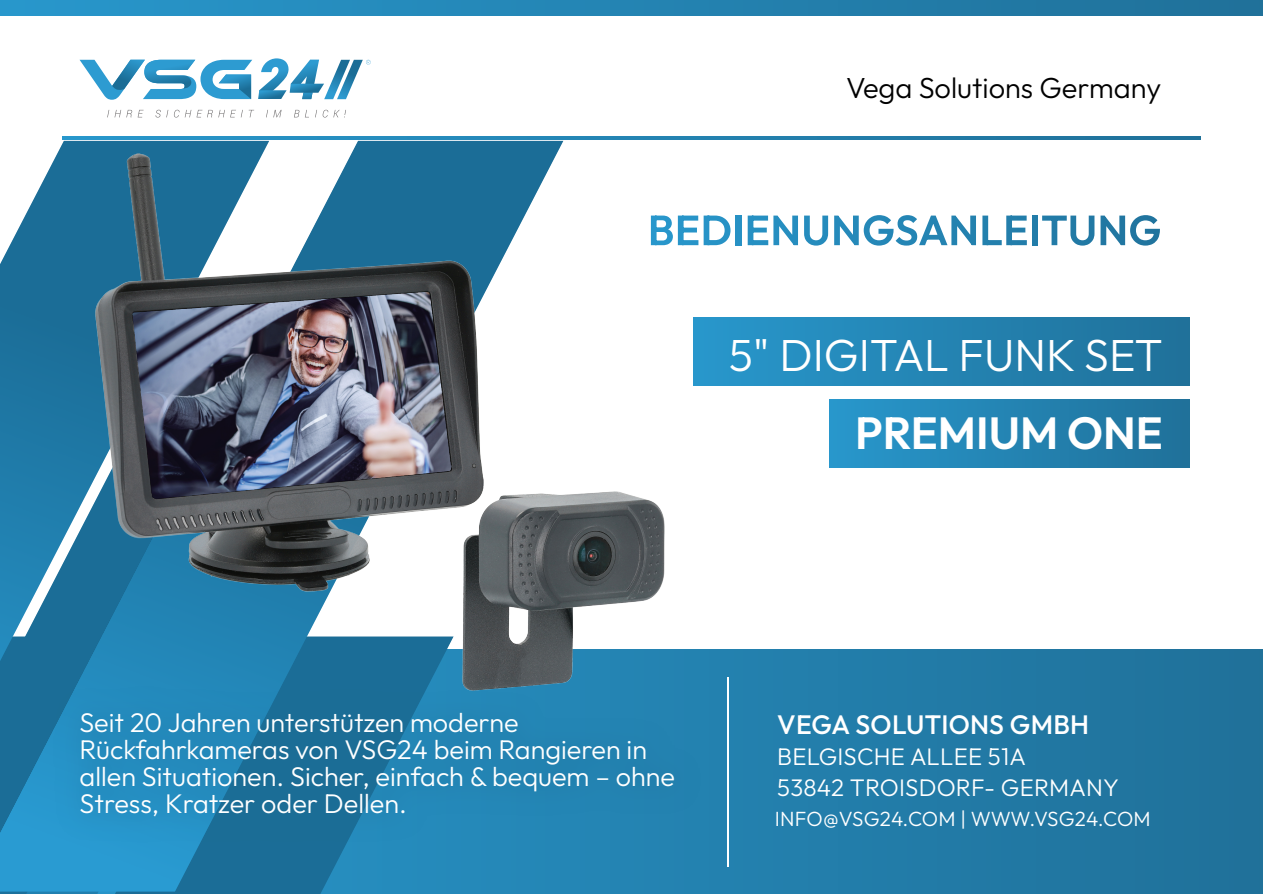
<style>
.page{position:relative;width:1263px;height:894px;background:#fff}
.page>*{position:absolute;margin:0;border:0;box-sizing:border-box;transform-origin:0 0}
.t1{font:300 45px "Outfit";color:#fff}
.t2{font:600 45px "Outfit";color:#fff}
.t3{font:300 28.95px "Outfit";color:#000}
.t4{font:300 27px/27px "Outfit";color:#fff}
.t5{font:500 26.55px "Outfit";letter-spacing:.01em;color:#fff}
.t6{font:300 24px/31px "Outfit";letter-spacing:.01em;color:#fff}
.t7{font:300 20.55px "Outfit";letter-spacing:.01em;color:#fff}
</style>
<div class="page">
<svg style="left:115px;top:110px;width:17px;height:7px"></svg>
<svg style="left:138px;top:110px;width:6px;height:7px"></svg>
<svg style="left:155px;top:110px;width:13px;height:7px"></svg>
<svg style="left:174px;top:110px;width:17px;height:7px"></svg>
<svg style="left:197px;top:110px;width:46px;height:7px"></svg>
<svg style="left:249px;top:110px;width:5px;height:7px"></svg>
<svg style="left:266px;top:110px;width:16px;height:7px"></svg>
<svg style="left:294px;top:110px;width:15px;height:7px"></svg>
<svg style="left:323px;top:110px;width:23px;height:7px"></svg>
<svg style="left:80px;top:60px;width:172px;height:40px"></svg>
<svg style="left:258px;top:58px;width:113px;height:41px"></svg>
<svg style="left:62px;top:136px;width:1139px;height:3px;background:#2383b2"></svg>
<svg style="left:651px;top:215px;width:47px;height:30px"></svg>
<svg style="left:704px;top:215px;width:26px;height:30px"></svg>
<div style="left:735px;top:215px;width:6px;height:30px;background:#2791c4"></div>
<svg style="left:748px;top:215px;width:50px;height:30px"></svg>
<svg style="left:804px;top:215px;width:24px;height:30px"></svg>
<svg style="left:834px;top:215px;width:142px;height:30px"></svg>
<svg style="left:982px;top:215px;width:45px;height:30px"></svg>
<div style="left:1032px;top:215px;width:6px;height:30px;background:#227ca9"></div>
<svg style="left:1042px;top:215px;width:52px;height:30px"></svg>
<svg style="left:1100px;top:215px;width:60px;height:30px"></svg>
<div style="left:0;top:649px;width:1263px;height:244px;background:#227aa5"></div>
<img style="left:0;top:141px;width:563px;height:750px">
<svg style="left:0;top:0;width:1263px;height:15px;background:#2383b2"></svg>
<div style="left:693px;top:318px;width:496px;height:68px;background:linear-gradient(to right,#2897cc,#20719a)"></div>
<div style="left:829px;top:399px;width:360px;height:68px;background:linear-gradient(to right,#2897cc,#20719a)"></div>
<img style="left:53px;top:686px;width:647px;height:156px">
<hr style="left:727px;top:676px;width:2px;height:189px;background:#fff">
<img style="left:96px;top:154px;width:387px;height:437px">
<img style="left:133px;top:292px;width:319px;height:208px">
<img style="left:462px;top:491px;width:203px;height:199px">
<p class="t3" style="left:846px;top:69px;width:317px">Vega Solutions Germany</p>
<h1 class="t1" style="left:729px;top:326px;width:436px">5" DIGITAL FUNK SET</h1>
<h1 class="t2" style="left:855px;top:404px;width:309px">PREMIUM ONE</h1>
<p class="t4" style="left:80px;top:708px;width:597px">Seit 20 Jahren unterstützen moderne Rückfahrkameras von VSG24 beim Rangieren in allen Situationen. Sicher, einfach &amp; bequem – ohne Stress, Kratzer oder Dellen.</p>
<p class="t5" style="left:777px;top:707px;width:313px">VEGA SOLUTIONS GMBH</p>
<p class="t6" style="left:777px;top:740px;width:343px">BELGISCHE ALLEE 51A<br>53842 TROISDORF- GERMANY</p>
<p class="t7" style="left:775px;top:804px;width:377px">INFO@VSG24.COM | WWW.VSG24.COM</p>
</div>
